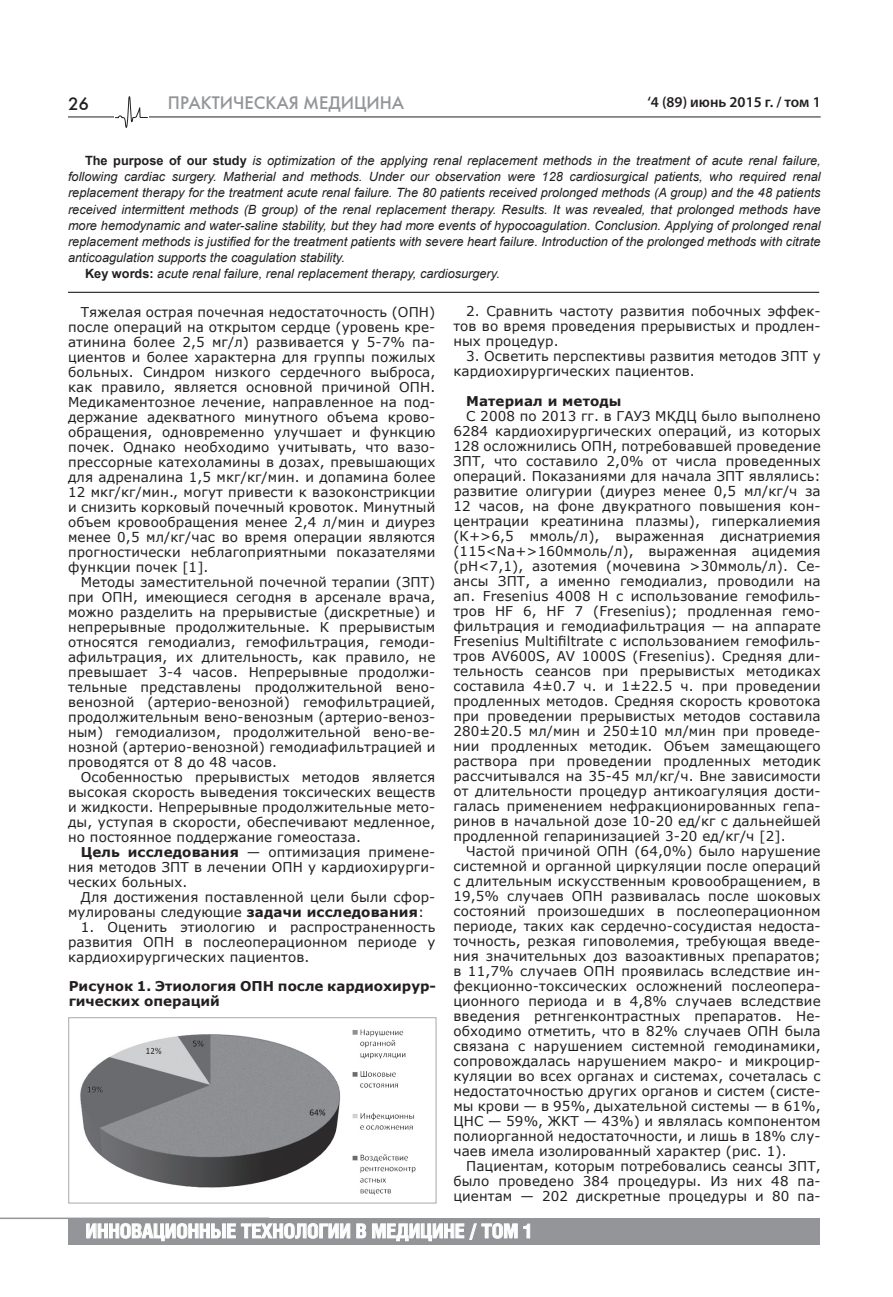
<style>
.page{position:relative;width:893px;height:1297px;background:#fff}
.page>*{position:absolute;margin:0;border:0;box-sizing:border-box;transform-origin:0 0}
.t1{font:700 19.5px "Helios Cond";color:#fff;scale:1.05 1}
.t2{font:18px "Futuris C";color:#939598}
.t3{font:18px "Futuris C";color:#231f20}
.t4{font:600 15px "Myriad Pro";color:#231f20}
.t5{font:13.5px/15px "Verdana";letter-spacing:.01em;color:#231f20;text-align:justify}
.t6{font:700 13.5px/15px "Verdana";color:#231f20}
.t7{font:italic 12.75px "Arial";color:#231f20}
.s1{font-weight:700;font-style:normal}
.s2{font-weight:700}
</style>
<div class="page">
<hr style="left:68px;top:117px;width:753px;height:1px;background:#231f20">
<div style="left:69px;top:1218px;width:751px;height:27px;background:#939598"></div>
<svg style="left:86px;top:1223px;width:264px;height:18px"></svg>
<svg style="left:356px;top:1223px;width:10px;height:15px"></svg>
<svg style="left:372px;top:1223px;width:158px;height:18px"></svg>
<hr style="left:0;top:1217px;width:269px;height:2px;background:#939598">
<svg style="left:114px;top:96px;width:35px;height:32px"></svg>
<hr style="left:68px;top:292px;width:751px;height:1px;background:#231f20">
<img style="left:80px;top:1029px;width:336px;height:166px">
<div style="left:68px;top:1017px;width:368px;height:186px;border:1px solid #a8a9ad"></div>
<h2 class="t3" style="left:68px;top:93px;width:23px">26</h2>
<h2 class="t2" style="left:168px;top:92px;width:238px">ПРАКТИЧЕСКАЯ МЕДИЦИНА</h2>
<p class="t4" style="left:647px;top:92px;width:175px">‘4 (89) июнь 2015 г. / том 1</p>
<p class="t7" style="left:85px;top:152px;width:737px"><span class="s1">The purpose of our study</span> is optimization of the applying renal replacement methods in the treatment of acute renal failure,</p>
<p class="t7" style="left:68px;top:168px;width:754px">following cardiac surgery. Matherial and methods. Under our observation were 128 cardiosurgical patients, who required renal</p>
<p class="t7" style="left:68px;top:185px;width:754px">replacement therapy for the treatment acute renal failure. The 80 patients received prolonged methods (A group) and the 48 patients</p>
<p class="t7" style="left:68px;top:201px;width:754px">received intermittent methods (B group) of the renal replacement therapy. Results. It was revealed, that prolonged methods have</p>
<p class="t7" style="left:68px;top:217px;width:754px">more hemodynamic and water-saline stability, but they had more events of hypocoagulation. Conclusion. Applying of prolonged renal</p>
<p class="t7" style="left:68px;top:233px;width:754px">replacement methods is justified for the treatment patients with severe heart failure. Introduction of the prolonged methods with citrate</p>
<p class="t7" style="left:68px;top:250px;width:278px">anticoagulation supports the coagulation stability.</p>
<p class="t7" style="left:85px;top:266px;width:416px"><span class="s1">Key words:</span> acute renal failure, renal replacement therapy, cardiosurgery.</p>
<p class="t5" style="left:68px;top:304px;width:369px;text-align:left;text-indent:13px">Тяжелая острая почечная недостаточность (ОПН) после операций на открытом сердце (уровень кре&shy;атинина более 2,5 мг/л) развивается у 5-7% па&shy;циентов и более характерна для группы пожилых больных. Синдром низкого сердечного выброса, как правило, является основной причиной ОПН.<br>Медикаментозное лечение, направленное на под&shy;держание адекватного минутного объема крово&shy;обращения, одновременно улучшает и функцию почек. Однако необходимо учитывать, что вазо&shy;прессорные катехоламины в дозах, превышающих для адреналина 1,5 мкг/кг/мин. и допамина более 12 мкг/кг/мин., могут привести к вазоконстрикции и снизить корковый почечный кровоток. Минутный объем кровообращения менее 2,4 л/мин и диурез менее 0,5 мл/кг/час во время операции являются прогностически неблагоприятными показателями функции почек [1].</p>
<p class="t5" style="left:68px;top:574px;width:369px;text-indent:13px">Методы заместительной почечной терапии (ЗПТ) при ОПН, имеющиеся сегодня в арсенале врача, можно разделить на прерывистые (дискретные) и непрерывные продолжительные. К прерывистым относятся гемодиализ, гемофильтрация, гемоди&shy;афильтрация, их длительность, как правило, не превышает 3-4 часов. Непрерывные продолжи&shy;тельные представлены продолжительной вено&shy;венозной (артерио-венозной) гемофильтрацией, продолжительным вено-венозным (артерио-веноз&shy;ным) гемодиализом, продолжительной вено-ве&shy;нозной (артерио-венозной) гемодиафильтрацией и проводятся от 8 до 48 часов.</p>
<p class="t5" style="left:68px;top:769px;width:369px;text-indent:13px">Особенностью прерывистых методов является высокая скорость выведения токсических веществ и жидкости. Непрерывные продолжительные мето&shy;ды, уступая в скорости, обеспечивают медленное, но постоянное поддержание гомеостаза.</p>
<p class="t5" style="left:68px;top:844px;width:369px;text-indent:13px"><span class="s2">Цель исследования</span> — оптимизация примене&shy;ния методов ЗПТ в лечении ОПН у кардиохирурги&shy;ческих больных.</p>
<p class="t5" style="left:68px;top:889px;width:369px;text-indent:13px">Для достижения поставленной цели были сфор&shy;мулированы следующие <span class="s2">задачи исследования</span>:</p>
<p class="t5" style="left:68px;top:919px;width:369px;text-indent:13px">1. Оценить этиологию и распространенность развития ОПН в послеоперационном периоде у кардиохирургических пациентов.</p>
<p class="t5" style="left:453px;top:304px;width:369px;text-indent:13px">2. Сравнить частоту развития побочных эффек&shy;тов во время проведения прерывистых и продлен&shy;ных процедур.</p>
<p class="t5" style="left:453px;top:349px;width:369px;text-indent:13px">3. Осветить перспективы развития методов ЗПТ у кардиохирургических пациентов.</p>
<p class="t6" style="left:466px;top:394px;width:157px">Материал и методы</p>
<p class="t5" style="left:453px;top:409px;width:369px;text-indent:13px">С 2008 по 2013 гг. в ГАУЗ МКДЦ было выполнено 6284 кардиохирургических операций, из которых 128 осложнились ОПН, потребовавшей проведение ЗПТ, что составило 2,0% от числа проведенных операций. Показаниями для начала ЗПТ являлись: развитие олигурии (диурез менее 0,5 мл/кг/ч за 12 часов, на фоне двукратного повышения кон&shy;центрации креатинина плазмы), гиперкалиемия (К+&gt;6,5 ммоль/л), выраженная диснатриемия (115&lt;Na+&gt;160ммоль/л), выраженная ацидемия (рН&lt;7,1), азотемия (мочевина &gt;30ммоль/л). Се&shy;ансы ЗПТ, а именно гемодиализ, проводили на ап. Fresenius 4008 H с использование гемофиль&shy;тров HF 6, HF 7 (Fresenius); продленная гемо&shy;фильтрация и гемодиафильтрация — на аппарате Fresenius Multifiltrate с использованием гемофиль&shy;тров AV600S, AV 1000S (Fresenius). Средняя дли&shy;тельность сеансов при прерывистых методиках составила 4±0.7 ч. и 1±22.5 ч. при проведении продленных методов. Средняя скорость кровотока при проведении прерывистых методов составила 280±20.5 мл/мин и 250±10 мл/мин при проведе&shy;нии продленных методик. Объем замещающего раствора при проведении продленных методик рассчитывался на 35-45 мл/кг/ч. Вне зависимости от длительности процедур антикоагуляция дости&shy;галась применением нефракционированных гепа&shy;ринов в начальной дозе 10-20 ед/кг с дальнейшей продленной гепаринизацией 3-20 ед/кг/ч [2].</p>
<p class="t5" style="left:453px;top:844px;width:369px;text-indent:13px">Частой причиной ОПН (64,0%) было нарушение системной и органной циркуляции после операций с длительным искусственным кровообращением, в 19,5% случаев ОПН развивалась после шоковых состояний произошедших в послеоперационном периоде, таких как сердечно-сосудистая недоста&shy;точность, резкая гиповолемия, требующая введе&shy;ния значительных доз вазоактивных препаратов; в 11,7% случаев ОПН проявилась вследствие ин&shy;фекционно-токсических осложнений послеопера&shy;ционного периода и в 4,8% случаев вследствие введения ретнгенконтрастных препаратов. Не&shy;обходимо отметить, что в 82% случаев ОПН была связана с нарушением системной гемодинамики, сопровождалась нарушением макро- и микроцир&shy;куляции во всех органах и системах, сочеталась с недостаточностью других органов и систем (систе&shy;мы крови — в 95%, дыхательной системы — в 61%, ЦНС — 59%, ЖКТ — 43%) и являлась компонентом полиорганной недостаточности, и лишь в 18% слу&shy;чаев имела изолированный характер (рис. 1).</p>
<p class="t5" style="left:453px;top:1159px;width:369px;text-indent:13px">Пациентам, которым потребовались сеансы ЗПТ, было проведено 384 процедуры. Из них 48 па&shy;циентам — 202 дискретные процедуры и 80 па-</p>
<p class="t6" style="left:69px;top:978px;width:369px">Рисунок 1. Этиология ОПН после кардиохирур&shy;гических операций</p>
<h1 class="t1" style="left:86px;top:1219px;width:427px">ИННОВАЦИОННЫЕ ТЕХНОЛОГИИ В МЕДИЦИНЕ / ТОМ 1</h1>
</div>
